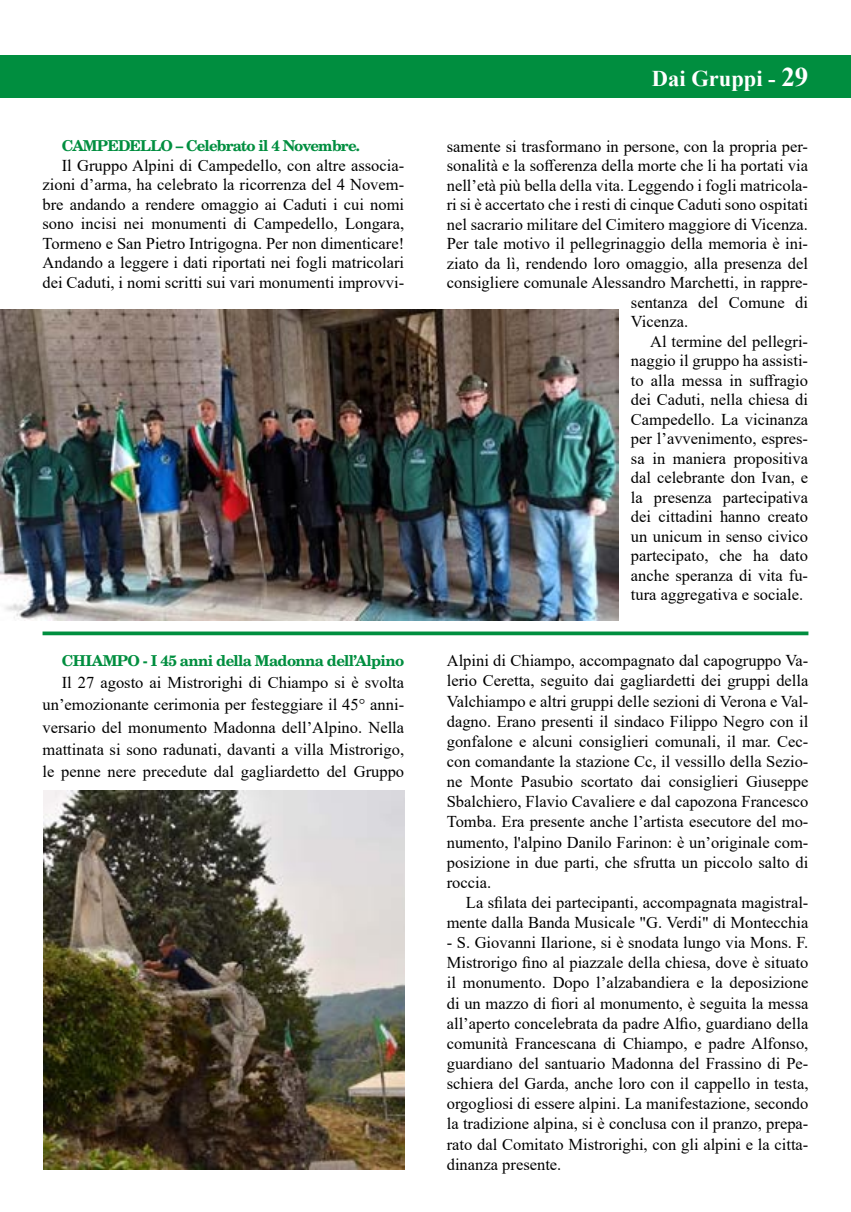
<style>
.page{position:relative;width:851px;height:1212px;background:#fff}
.page>*{position:absolute;margin:0;border:0;box-sizing:border-box;transform-origin:0 0}
.t1{font:700 22.5px "Times New Roman";color:#fff}
.t2{font:16.5px/20.1px "Times New Roman";color:#000;text-align:justify}
.t3{font:700 15px "C059";letter-spacing:-.05em;color:#008e3f}
.s1{font-size:27px}
</style>
<div class="page">
<div style="left:0;top:55px;width:850px;height:43px;background:#008e3f"></div>
<img style="left:43px;top:790px;width:361px;height:379px">
<img style="left:0;top:309px;width:618px;height:311px">
<svg style="left:43px;top:631px;width:765px;height:4px;background:#209c57"></svg>
<p class="t3" style="left:62px;top:134px;width:300px">CAMPEDELLO – Celebrato il 4 Novembre.</p>
<p class="t2" style="left:43px;top:155px;width:363px;line-height:19.5px;text-indent:19px">Il Gruppo Alpini di Campedello, con altre associa&shy;zioni d’arma, ha celebrato la ricorrenza del 4 Novem&shy;bre andando a rendere omaggio ai Caduti i cui nomi sono incisi nei monumenti di Campedello, Longara, Tormeno e San Pietro Intrigogna. Per non dimenticare!<br>Andando a leggere i dati riportati nei fogli matricolari dei Caduti, i nomi scritti sui vari monumenti improvvi-</p>
<p class="t3" style="left:62px;top:648px;width:344px">CHIAMPO - I 45 anni della Madonna dell’Alpino</p>
<p class="t2" style="left:43px;top:671px;width:363px;line-height:22.2px;text-indent:19px">Il 27 agosto ai Mistrorighi di Chiampo si è svolta un’emozionante cerimonia per festeggiare il 45° anni&shy;versario del monumento Madonna dell’Alpino. Nella mattinata si sono radunati, davanti a villa Mistrorigo, le penne nere precedute dal gagliardetto del Gruppo</p>
<h1 class="t1" style="left:651px;top:62px;width:158px">Dai Gruppi - <span class="s1">29</span></h1>
<p class="t2" style="left:446px;top:136px;width:363px">samente si trasformano in persone, con la propria per-</p>
<p class="t2" style="left:446px;top:155px;width:363px">sonalità e la sofferenza della morte che li ha portati via</p>
<p class="t2" style="left:446px;top:175px;width:363px">nell’età più bella della vita. Leggendo i fogli matricola-</p>
<p class="t2" style="left:446px;top:194px;width:363px">ri si è accertato che i resti di cinque Caduti sono ospitati</p>
<p class="t2" style="left:446px;top:214px;width:363px">nel sacrario militare del Cimitero maggiore di Vicenza.</p>
<p class="t2" style="left:446px;top:233px;width:363px">Per tale motivo il pellegrinaggio della memoria è ini-</p>
<p class="t2" style="left:446px;top:253px;width:363px">ziato da lì, rendendo loro omaggio, alla presenza del</p>
<p class="t2" style="left:446px;top:272px;width:363px">consigliere comunale Alessandro Marchetti, in rappre-</p>
<p class="t2" style="left:631px;top:292px;width:179px">sentanza del Comune di</p>
<p class="t2" style="left:631px;top:311px;width:59px">Vicenza.</p>
<p class="t2" style="left:650px;top:331px;width:159px">Al termine del pellegri-</p>
<p class="t2" style="left:631px;top:350px;width:179px">naggio il gruppo ha assisti-</p>
<p class="t2" style="left:631px;top:370px;width:179px">to alla messa in suffragio</p>
<p class="t2" style="left:631px;top:389px;width:179px">dei Caduti, nella chiesa di</p>
<p class="t2" style="left:631px;top:409px;width:179px">Campedello. La vicinanza</p>
<p class="t2" style="left:631px;top:428px;width:178px">per l’avvenimento, espres-</p>
<p class="t2" style="left:631px;top:448px;width:179px">sa in maniera propositiva</p>
<p class="t2" style="left:631px;top:467px;width:179px">dal celebrante don Ivan, e</p>
<p class="t2" style="left:631px;top:487px;width:179px">la presenza partecipativa</p>
<p class="t2" style="left:631px;top:506px;width:179px">dei cittadini hanno creato</p>
<p class="t2" style="left:631px;top:526px;width:179px">un unicum in senso civico</p>
<p class="t2" style="left:631px;top:545px;width:179px">partecipato, che ha dato</p>
<p class="t2" style="left:631px;top:565px;width:179px">anche speranza di vita fu-</p>
<p class="t2" style="left:631px;top:584px;width:174px">tura aggregativa e sociale.</p>
<p class="t2" style="left:446px;top:650px;width:363px">Alpini di Chiampo, accompagnato dal capogruppo Va&shy;lerio Ceretta, seguito dai gagliardetti dei gruppi della Valchiampo e altri gruppi delle sezioni di Verona e Val&shy;dagno. Erano presenti il sindaco Filippo Negro con il gonfalone e alcuni consiglieri comunali, il mar. Cec&shy;con comandante la stazione Cc, il vessillo della Sezio&shy;ne Monte Pasubio scortato dai consiglieri Giuseppe Sbalchiero, Flavio Cavaliere e dal capozona Francesco Tomba. Era presente anche l’artista esecutore del mo&shy;numento, l'alpino Danilo Farinon: è un’originale com&shy;posizione in due parti, che sfrutta un piccolo salto di roccia.</p>
<p class="t2" style="left:446px;top:892px;width:363px;text-align:right">La sfilata dei partecipanti, accompagnata magistral&shy;mente dalla Banda Musicale "G. Verdi" di Montecchia</p>
<p class="t2" style="left:446px;top:932px;width:363px">- S. Giovanni Ilarione, si è snodata lungo via Mons. F.<br>Mistrorigo fino al piazzale della chiesa, dove è situato il monumento. Dopo l’alzabandiera e la deposizione di un mazzo di fiori al monumento, è seguita la messa all’aperto concelebrata da padre Alfio, guardiano della comunità Francescana di Chiampo, e padre Alfonso, guardiano del santuario Madonna del Frassino di Pe&shy;schiera del Garda, anche loro con il cappello in testa, orgogliosi di essere alpini. La manifestazione, secondo la tradizione alpina, si è conclusa con il pranzo, prepa&shy;rato dal Comitato Mistrorighi, con gli alpini e la citta&shy;dinanza presente.</p>
</div>
